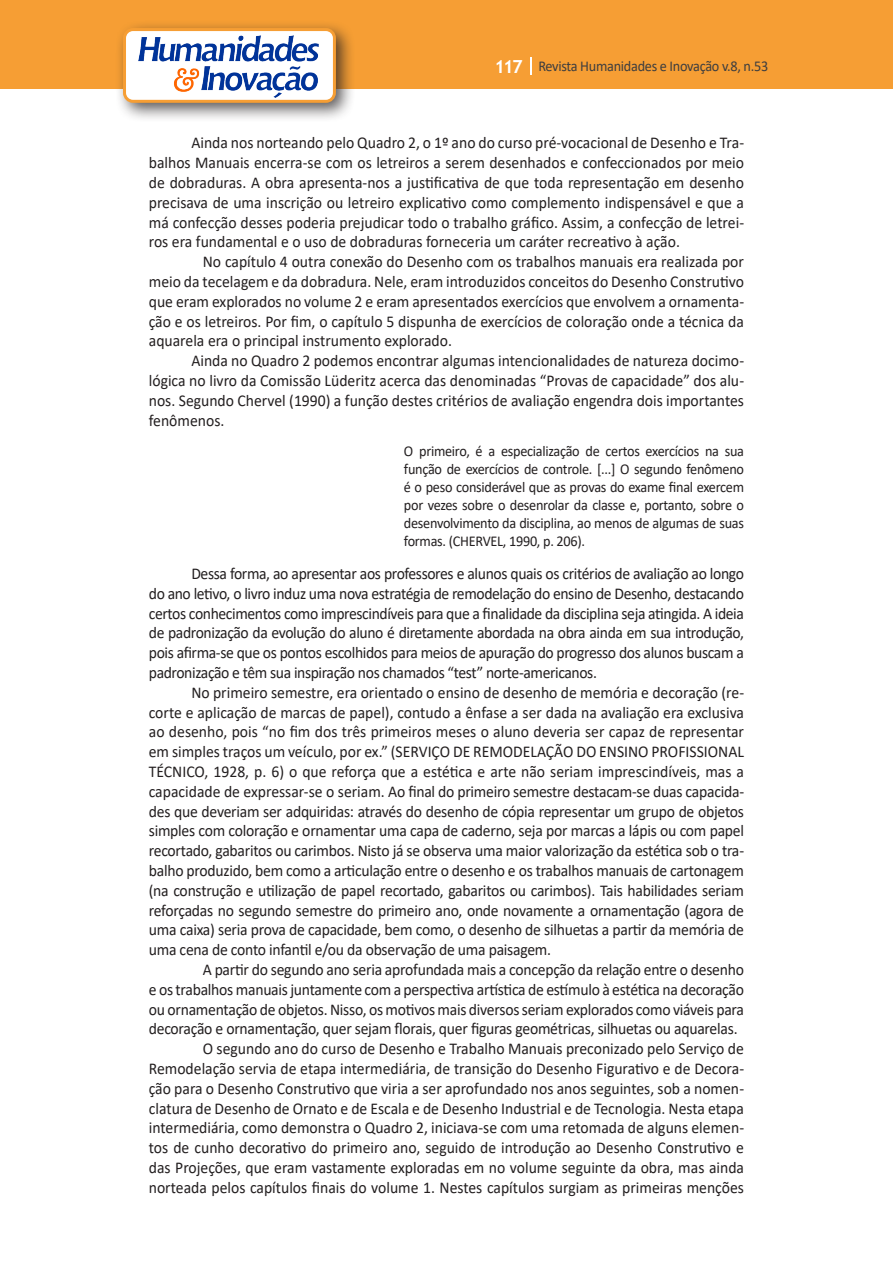
<style>
.page{position:relative;width:893px;height:1263px;background:#fff}
.page>*{position:absolute;margin:0;border:0;box-sizing:border-box;transform-origin:0 0}
.Texto{font:16.5px/19.8px "Calibri";letter-spacing:-.01em;color:#231f20;text-align:justify;scale:.95 1}
.citacao{font:15px/18px "Calibri";letter-spacing:-.02em;color:#231f20;text-align:justify;scale:.95 1}
.t1{font:15px "Calibri";letter-spacing:-.02em;color:#3e3e3f;scale:.95 1}
.s1{font-family:"Trebuchet MS";font-weight:700;font-size:18px;color:#fff}
</style>
<div class="page">
<div style="left:0;top:0;width:893px;height:88px;background:#f69e34"></div>
<svg style="left:530px;top:57px;width:2px;height:18px"></svg>
<div style="left:115px;top:20px;width:241px;height:103px;background:#231f20;opacity:.75"></div>
<div style="left:125px;top:30px;width:209px;height:71px;background:#fff;border-radius:9px"></div>
<img style="left:138px;top:35px;width:181px;height:62px">
<div style="left:123px;top:28px;width:213px;height:75px;border:3px solid #f69e34;border-radius:9px"></div>
<p class="t1" style="left:495px;top:56px;width:290px"><span class="s1">117</span> Revista Humanidades e Inovação v.8, n.53</p>
<p class="Texto" style="left:149px;top:133px;width:628px;text-indent:43px">Ainda nos norteando pelo Quadro 2, o 1º ano do curso pré-vocacional de Desenho e Tra&shy;balhos Manuais encerra-se com os letreiros a serem desenhados e confeccionados por meio de dobraduras. A obra apresenta-nos a justificativa de que toda representação em desenho precisava de uma inscrição ou letreiro explicativo como complemento indispensável e que a má confecção desses poderia prejudicar todo o trabalho gráfico. Assim, a confecção de letrei&shy;ros era fundamental e o uso de dobraduras forneceria um caráter recreativo à ação.</p>
<p class="Texto" style="left:149px;top:251px;width:628px;text-indent:54px">No capítulo 4 outra conexão do Desenho com os trabalhos manuais era realizada por meio da tecelagem e da dobradura. Nele, eram introduzidos conceitos do Desenho Construtivo que eram explorados no volume 2 e eram apresentados exercícios que envolvem a ornamenta&shy;ção e os letreiros. Por fim, o capítulo 5 dispunha de exercícios de coloração onde a técnica da aquarela era o principal instrumento explorado.</p>
<p class="Texto" style="left:149px;top:350px;width:628px;text-indent:43px">Ainda no Quadro 2 podemos encontrar algumas intencionalidades de natureza docimo&shy;lógica no livro da Comissão Lüderitz acerca das denominadas “Provas de capacidade” dos alu&shy;nos. Segundo Chervel (1990) a função destes critérios de avaliação engendra dois importantes fenômenos.</p>
<p class="citacao" style="left:404px;top:442px;width:360px">O primeiro, é a especialização de certos exercícios na sua função de exercícios de controle. [...] O segundo fenômeno é o peso considerável que as provas do exame final exercem por vezes sobre o desenrolar da classe e, portanto, sobre o desenvolvimento da disciplina, ao menos de algumas de suas formas. (CHERVEL, 1990, p. 206).</p>
<p class="Texto" style="left:149px;top:563px;width:628px;text-indent:43px">Dessa forma, ao apresentar aos professores e alunos quais os critérios de avaliação ao longo do ano letivo, o livro induz uma nova estratégia de remodelação do ensino de Desenho, destacando certos conhecimentos como imprescindíveis para que a finalidade da disciplina seja atingida. A ideia de padronização da evolução do aluno é diretamente abordada na obra ainda em sua introdução, pois afirma-se que os pontos escolhidos para meios de apuração do progresso dos alunos buscam a padronização e têm sua inspiração nos chamados “test” norte-americanos.</p>
<p class="Texto" style="left:149px;top:682px;width:628px;text-indent:43px">No primeiro semestre, era orientado o ensino de desenho de memória e decoração (re&shy;corte e aplicação de marcas de papel), contudo a ênfase a ser dada na avaliação era exclusiva ao desenho, pois “no fim dos três primeiros meses o aluno deveria ser capaz de representar em simples traços um veículo, por ex.” (SERVIÇO DE REMODELAÇÃO DO ENSINO PROFISSIONAL TÉCNICO, 1928, p. 6) o que reforça que a estética e arte não seriam imprescindíveis, mas a capacidade de expressar-se o seriam. Ao final do primeiro semestre destacam-se duas capacida&shy;des que deveriam ser adquiridas: através do desenho de cópia representar um grupo de objetos simples com coloração e ornamentar uma capa de caderno, seja por marcas a lápis ou com papel recortado, gabaritos ou carimbos. Nisto já se observa uma maior valorização da estética sob o tra&shy;balho produzido, bem como a articulação entre o desenho e os trabalhos manuais de cartonagem (na construção e utilização de papel recortado, gabaritos ou carimbos). Tais habilidades seriam reforçadas no segundo semestre do primeiro ano, onde novamente a ornamentação (agora de uma caixa) seria prova de capacidade, bem como, o desenho de silhuetas a partir da memória de uma cena de conto infantil e/ou da observação de uma paisagem.</p>
<p class="Texto" style="left:149px;top:959px;width:628px;text-indent:54px">A partir do segundo ano seria aprofundada mais a concepção da relação entre o desenho e os trabalhos manuais juntamente com a perspectiva artística de estímulo à estética na decoração ou ornamentação de objetos. Nisso, os motivos mais diversos seriam explorados como viáveis para decoração e ornamentação, quer sejam florais, quer figuras geométricas, silhuetas ou aquarelas.</p>
<p class="Texto" style="left:149px;top:1038px;width:628px;text-indent:54px">O segundo ano do curso de Desenho e Trabalho Manuais preconizado pelo Serviço de Remodelação servia de etapa intermediária, de transição do Desenho Figurativo e de Decora&shy;ção para o Desenho Construtivo que viria a ser aprofundado nos anos seguintes, sob a nomen&shy;clatura de Desenho de Ornato e de Escala e de Desenho Industrial e de Tecnologia. Nesta etapa intermediária, como demonstra o Quadro 2, iniciava-se com uma retomada de alguns elemen&shy;tos de cunho decorativo do primeiro ano, seguido de introdução ao Desenho Construtivo e das Projeções, que eram vastamente exploradas em no volume seguinte da obra, mas ainda norteada pelos capítulos finais do volume 1. Nestes capítulos surgiam as primeiras menções</p>
</div>
